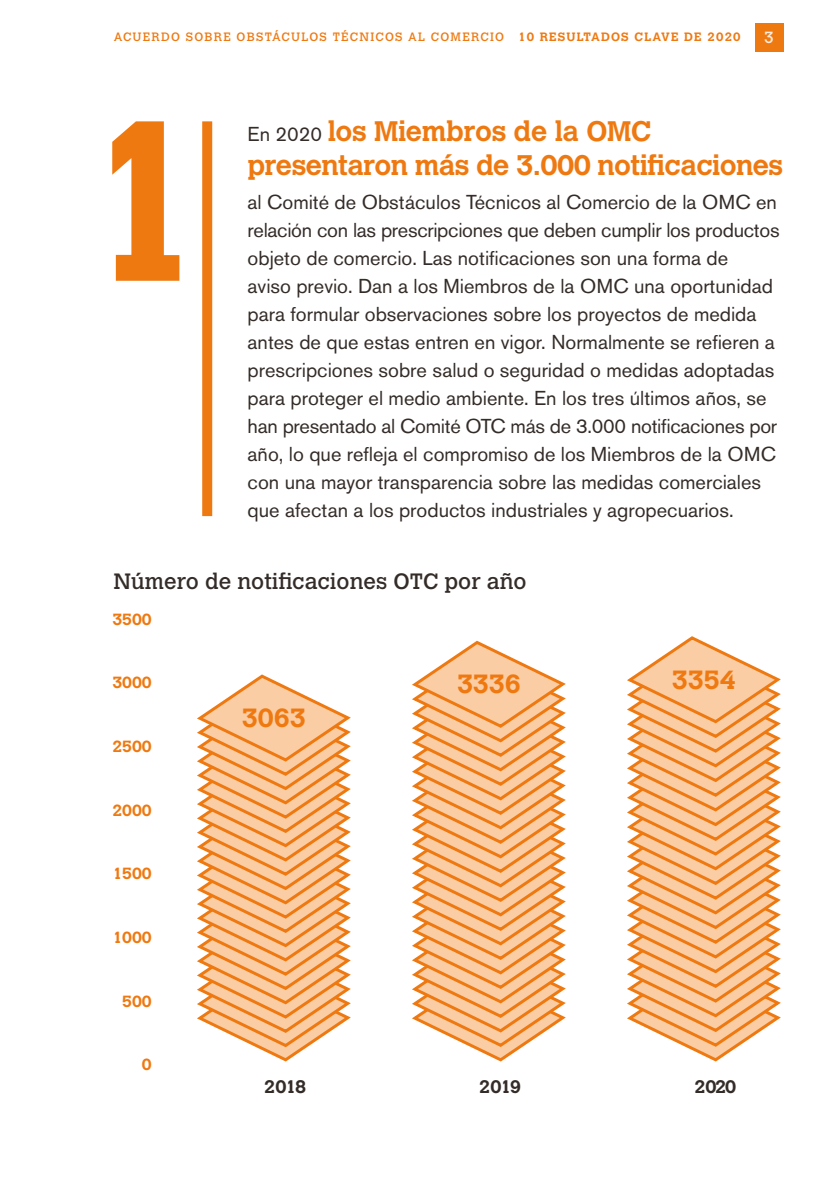
<style>
.page{position:relative;width:840px;height:1191px;background:#fff}
.page>*{position:absolute;margin:0;border:0;box-sizing:border-box;transform-origin:0 0}
.t1{font:700 28px/34px "Calvert MT Std";letter-spacing:-.02em;color:#ef7911}
.t2{font:700 26px "Calvert MT Std";color:#ef7911}
.t3{font:22px "Calvert MT Std";color:#332c28}
.t4{font:20px/28px "Akzidenz Grotesk BE";color:#332c28}
.t5{font:700 18px "Calvert MT Std";letter-spacing:-.07em;color:#332c28}
.t6{font:700 16px "Calvert MT Std";color:#ef7911}
.t7{font:16px "Calvert MT Std";color:#feeddd}
.t8{font:12px "Calvert MT Std";letter-spacing:.1em;color:#ef7911}
.s1{font-weight:700}
.s2{font-family:"Akzidenz Grotesk BE";font-weight:400;font-size:20px;color:#332c28}
</style>
<div class="page">
<div style="left:202px;top:121px;width:10px;height:395px;background:#ef7911"></div>
<svg style="left:197px;top:674px;width:154px;height:388px"></svg>
<svg style="left:412px;top:640px;width:154px;height:422px"></svg>
<svg style="left:627px;top:636px;width:154px;height:426px"></svg>
<div style="left:754px;top:23px;width:28px;height:28px;background:#ef7911"></div>
<svg style="left:112px;top:121px;width:67px;height:160px"></svg>
<p class="t8" style="left:114px;top:30px;width:628px">ACUERDO SOBRE OBSTÁCULOS TÉCNICOS AL COMERCIO <span class="s1">10 RESULTADOS CLAVE DE 2020</span></p>
<p class="t7" style="left:763px;top:28px;width:11px">3</p>
<h1 class="t1" style="left:247px;top:113px;width:537px"><span class="s2">En 2020</span> los Miembros de la OMC presentaron más de 3.000 notificaciones</h1>
<p class="t4" style="left:247px;top:188px;width:533px">al Comité de Obstáculos Técnicos al Comercio de la OMC en relación con las prescripciones que deben cumplir los productos objeto de comercio. Las notificaciones son una forma de<br>aviso previo. Dan a los Miembros de la OMC una oportunidad para formular observaciones sobre los proyectos de medida antes de que estas entren en vigor. Normalmente se refieren a prescripciones sobre salud o seguridad o medidas adoptadas para proteger el medio ambiente. En los tres últimos años, se han presentado al Comité OTC más de 3.000 notificaciones por año, lo que refleja el compromiso de los Miembros de la OMC con una mayor transparencia sobre las medidas comerciales que afectan a los productos industriales y agropecuarios.</p>
<p class="t3" style="left:113px;top:568px;width:414px">Número de notificaciones OTC por año</p>
<p class="t6" style="left:112px;top:609px;width:41px">3500</p>
<p class="t6" style="left:112px;top:672px;width:41px">3000</p>
<p class="t6" style="left:112px;top:736px;width:41px">2500</p>
<p class="t6" style="left:112px;top:800px;width:41px">2000</p>
<p class="t6" style="left:112px;top:863px;width:41px">1500</p>
<p class="t6" style="left:112px;top:927px;width:41px">1000</p>
<p class="t6" style="left:122px;top:990px;width:31px">500</p>
<p class="t6" style="left:142px;top:1054px;width:11px">0</p>
<h2 class="t2" style="left:242px;top:701px;width:65px">3063</h2>
<h2 class="t2" style="left:457px;top:667px;width:65px">3336</h2>
<h2 class="t2" style="left:671px;top:663px;width:65px">3354</h2>
<p class="t5" style="left:264px;top:1075px;width:43px">2018</p>
<p class="t5" style="left:479px;top:1075px;width:43px">2019</p>
<p class="t5" style="left:694px;top:1075px;width:43px">2020</p>
</div>
